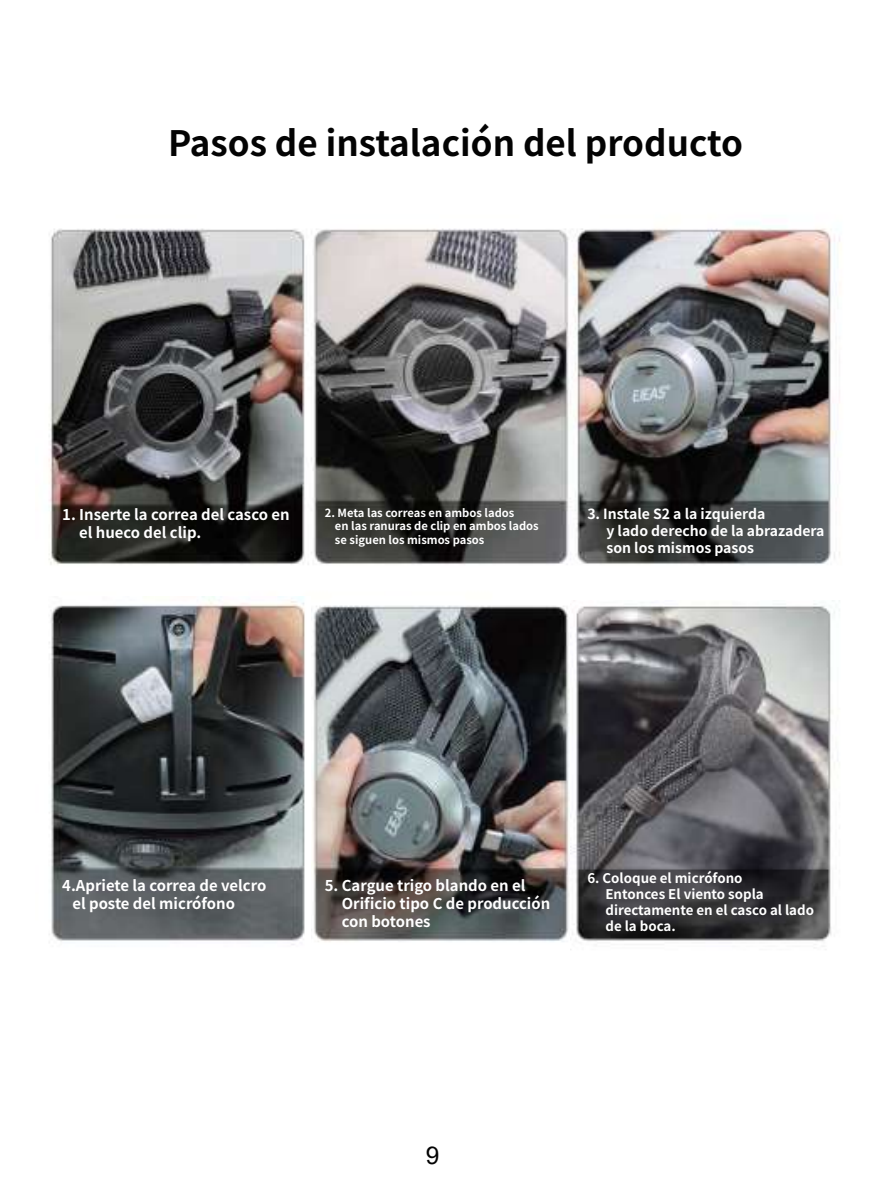
<style>
.page{position:relative;width:893px;height:1201px;background:#fff}
.page>*{position:absolute;margin:0;border:0;box-sizing:border-box;transform-origin:0 0}
.t1{font:700 35px "Source Han Sans CN";color:#030303}
.t2{font:24.5px "Arial";color:#030303}
.t3{font:700 15.05px/17.8px "Source Han Sans CN";color:#fff}
.t4{font:700 14px/16.8px "Source Han Sans CN";color:#fff}
.t5{font:700 13.3px/16.1px "Source Han Sans CN";color:#fff}
.t6{font:700 11.2px/13.3px "Source Han Sans CN";color:#fff}
</style>
<div class="page">
<img style="left:48px;top:228px;width:792px;height:722px">
<img style="left:571px;top:600px;width:269px;height:350px">
<img style="left:48px;top:596px;width:262px;height:354px">
<h1 class="t1" style="left:168px;top:124px;width:576px">Pasos de instalación del producto</h1>
<p class="t3" style="left:79px;top:506px;width:212px;text-indent:-17px">1. Inserte la correa del casco en el hueco del clip.</p>
<p class="t6" style="left:335px;top:506px;width:205px;text-indent:-10px">2. Meta las correas en ambos lados<br>en las ranuras de clip en ambos lados se siguen los mismos pasos</p>
<p class="t4" style="left:606px;top:506px;width:220px;text-indent:-19px">3. Instale S2 a la izquierda<br>y lado derecho de la abrazadera son los mismos pasos</p>
<p class="t3" style="left:72px;top:877px;width:195px;text-indent:-10px">4.Apriete la correa de velcro el poste del micrófono</p>
<p class="t3" style="left:342px;top:877px;width:210px;text-indent:-17px">5. Cargue trigo blando en el<br>Orificio tipo C de producción con botones</p>
<p class="t5" style="left:605px;top:870px;width:210px;text-indent:-18px">6. Coloque el micrófono<br>Entonces El viento sopla directamente en el casco al lado de la boca.</p>
<h2 class="t2" style="left:426px;top:1138px;width:15px">9</h2>
</div>
